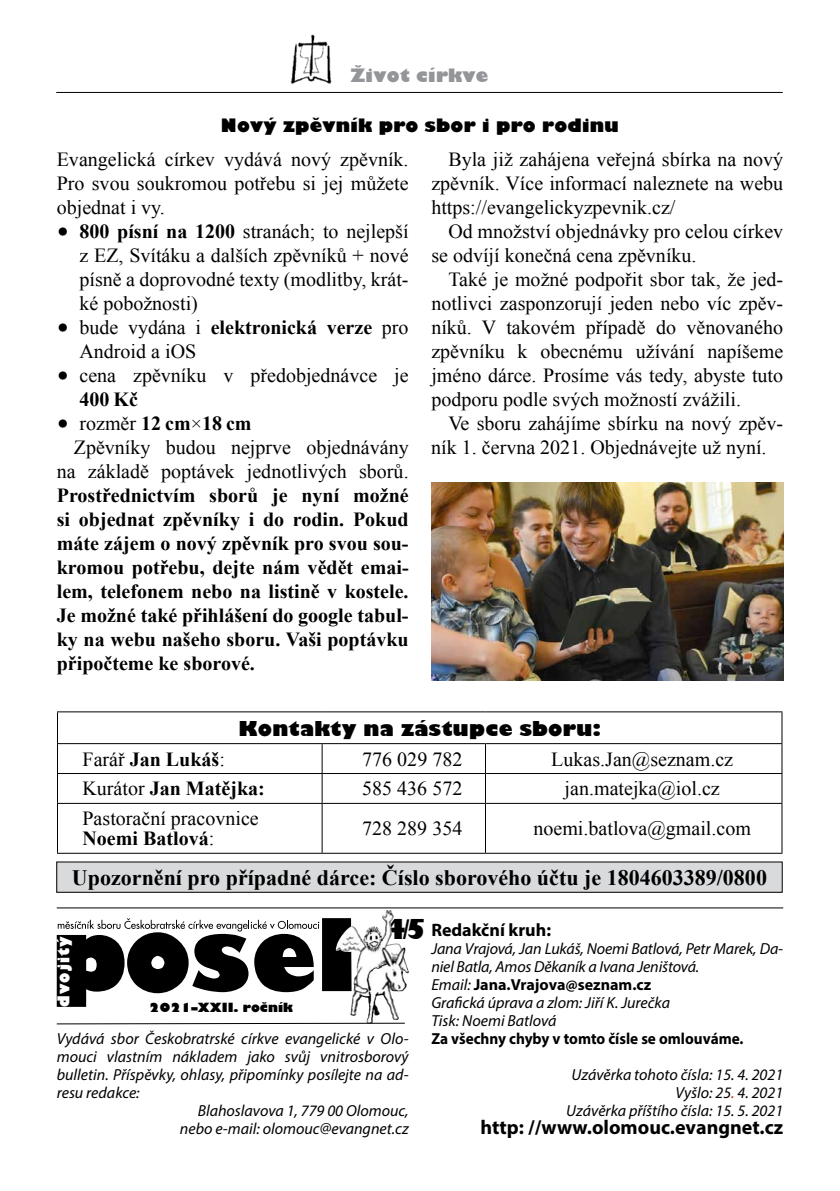
<style>
.page{position:relative;width:840px;height:1191px;background:#fff}
.page>*{position:absolute;margin:0;border:0;box-sizing:border-box;transform-origin:0 0}
.t1{font:800 26.8px "Gilbert";color:#000;scale:.84 1}
.t2{font:700 22px "Times New Roman";color:#000}
.t3{font:20px/24px "Times New Roman";color:#000}
.t4{font:700 20px/24px "Times New Roman";color:#000;text-align:justify}
.t5{font:700 20px "Myriad Pro";color:#000}
.t6{font:800 20px "Gilbert";letter-spacing:.01em;color:#000}
.t7{font:800 18px "Gilbert";letter-spacing:.01em;color:#000}
.t8{font:700 18px "Myriad Pro";color:#000}
.t9{font:800 18px "Gilbert";letter-spacing:.01em;color:#939598}
.t10{font:italic 16px/18px "Myriad Pro";color:#000}
.t11{font:700 16px "Myriad Pro";color:#000;scale:.95 1}
.t12{font:800 16px "Gilbert";letter-spacing:.07em;color:#fff;scale:.9 1}
.t13{font:800 12.4px "Gilbert";color:#000}
.s1{font-family:"Adelle";font-weight:700}
.s2{font-weight:700}
.s3{font-family:"Adelle"}
.s4{font-weight:400}
.s5{font-weight:700;font-style:normal}
.s6{color:#d2232a}
</style>
<div class="page">
<svg style="left:57px;top:918px;width:278px;height:88px"></svg>
<img style="left:335px;top:910px;width:74px;height:112px">
<hr style="left:57px;top:907px;width:725px;height:1px;background:#000">
<svg style="left:56px;top:1022px;width:349px;height:2px"></svg>
<div style="left:57px;top:862px;width:724px;height:30px;background:#d8dadb"></div>
<hr style="left:57px;top:711px;width:265px;height:1px;background:#000">
<hr style="left:57px;top:712px;width:1px;height:31px;background:#000">
<hr style="left:322px;top:711px;width:163px;height:1px;background:#000">
<hr style="left:485px;top:711px;width:297px;height:1px;background:#000">
<hr style="left:781px;top:712px;width:1px;height:31px;background:#000">
<hr style="left:57px;top:743px;width:265px;height:1px;background:#000">
<hr style="left:322px;top:743px;width:163px;height:1px;background:#000">
<hr style="left:485px;top:743px;width:297px;height:1px;background:#000">
<hr style="left:57px;top:773px;width:265px;height:1px;background:#000">
<svg style="left:57px;top:744px;width:1px;height:59px"></svg>
<hr style="left:322px;top:773px;width:163px;height:1px;background:#000">
<svg style="left:321px;top:744px;width:1px;height:59px"></svg>
<hr style="left:485px;top:773px;width:297px;height:1px;background:#000">
<svg style="left:781px;top:744px;width:1px;height:59px"></svg>
<hr style="left:57px;top:803px;width:265px;height:1px;background:#000">
<hr style="left:57px;top:804px;width:1px;height:48px;background:#000">
<hr style="left:322px;top:803px;width:163px;height:1px;background:#000">
<hr style="left:321px;top:804px;width:1px;height:48px;background:#000">
<hr style="left:485px;top:803px;width:297px;height:1px;background:#000">
<hr style="left:484px;top:804px;width:1px;height:48px;background:#000">
<hr style="left:781px;top:804px;width:1px;height:48px;background:#000">
<hr style="left:57px;top:852px;width:265px;height:1px;background:#000">
<hr style="left:322px;top:852px;width:163px;height:1px;background:#000">
<hr style="left:485px;top:852px;width:297px;height:1px;background:#000">
<img style="left:290px;top:34px;width:42px;height:50px">
<hr style="left:56px;top:92px;width:726px;height:1px;background:#000">
<img style="left:431px;top:482px;width:352px;height:198px">
<p class="t9" style="left:350px;top:65px;width:139px">Život církve</p>
<p class="t7" style="left:221px;top:114px;width:399px">Nový zpěvník pro sbor i pro rodinu</p>
<p class="t3" style="left:57px;top:147px;width:353px;text-align:justify">Evangelická církev vydává nový zpěvník.<br>Pro svou soukromou potřebu si jej můžete objednat i vy.</p>
<p class="t3" style="left:79px;top:219px;width:330px;text-align:justify;text-indent:-23px"><span class="s1">●</span> <span class="s2">800 písní na 1200</span> stranách; to nejlepší z EZ, Svítáku a dalších zpěvníků + nové písně a doprovodné texty (modlitby, krát&shy;ké pobožnosti)</p>
<p class="t3" style="left:79px;top:315px;width:330px;text-indent:-23px"><span class="s1">●</span> bude vydána i <span class="s2">elektronická verze</span> pro<br>Android a iOS</p>
<p class="t3" style="left:79px;top:363px;width:330px;text-indent:-23px"><span class="s1">●</span> cena zpěvníku v předobjednávce je<br><span class="s2">400 Kč</span></p>
<p class="t4" style="left:57px;top:411px;width:196px"><span class="s3">●</span> <span class="s4">rozměr</span> 12 cm<span class="s4">×</span>18 cm</p>
<p class="t3" style="left:74px;top:435px;width:336px">Zpěvníky budou nejprve objednávány</p>
<p class="t3" style="left:57px;top:459px;width:353px">na základě poptávek jednotlivých sborů.</p>
<p class="t4" style="left:57px;top:483px;width:353px">Prostřednictvím sborů je nyní možné si objednat zpěvníky i do rodin. Pokud máte zájem o nový zpěvník pro svou sou&shy;kromou potřebu, dejte nám vědět emai&shy;lem, telefonem nebo na listině v kostele.<br>Je možné také přihlášení do google tabul&shy;ky na webu našeho sboru. Vaši poptávku připočteme ke sborové.</p>
<p class="t3" style="left:431px;top:147px;width:353px;text-align:justify;text-indent:17px">Byla již zahájena veřejná sbírka na nový zpěvník. Více informací naleznete na webu https://evangelickyzpevnik.cz/</p>
<p class="t3" style="left:431px;top:219px;width:353px;text-indent:17px">Od množství objednávky pro celou církev se odvíjí konečná cena zpěvníku.</p>
<p class="t3" style="left:431px;top:267px;width:353px;text-align:justify;text-indent:17px">Také je možné podpořit sbor tak, že jed&shy;notlivci zasponzorují jeden nebo víc zpěv&shy;níků. V takovém případě do věnovaného zpěvníku k obecnému užívání napíšeme jméno dárce. Prosíme vás tedy, abyste tuto podporu podle svých možností zvážili.</p>
<p class="t3" style="left:431px;top:411px;width:353px;text-indent:17px">Ve sboru zahájíme sbírku na nový zpěv&shy;ník 1. června 2021. Objednávejte už nyní.</p>
<p class="t6" style="left:238px;top:716px;width:363px">Kontakty na zástupce sboru:</p>
<p class="t4" style="left:82px;top:746px;width:144px"><span class="s4">Farář</span> Jan Lukáš<span class="s4">:</span></p>
<p class="t3" style="left:362px;top:746px;width:102px">776 029 782</p>
<p class="t3" style="left:551px;top:746px;width:183px">Lukas.Jan@seznam.cz</p>
<p class="t4" style="left:82px;top:776px;width:184px"><span class="s4">Kurátor</span> Jan Matějka:</p>
<p class="t3" style="left:362px;top:776px;width:101px">585 436 572</p>
<p class="t3" style="left:564px;top:776px;width:157px">jan.matejka@iol.cz</p>
<p class="t3" style="left:82px;top:808px;width:178px;line-height:20px">Pastorační pracovnice<br><span class="s2">Noemi Batlová</span>:</p>
<p class="t3" style="left:362px;top:816px;width:101px">728 289 354</p>
<p class="t3" style="left:533px;top:816px;width:219px">noemi.batlova@gmail.com</p>
<p class="t2" style="left:72px;top:862px;width:696px">Upozornění pro případné dárce: Číslo sborového účtu je 1804603389/0800</p>
<h1 class="t1" style="left:386px;top:913px;width:48px">4/5</h1>
<p class="t8" style="left:431px;top:918px;width:121px">Redakční kruh:</p>
<p class="t10" style="left:431px;top:939px;width:353px">Jana Vrajová, Jan Lukáš, Noemi Batlová, Petr Marek, Da&shy;niel Batla, Amos Děkaník a Ivana Jeništová.<br>Email: <span class="s5">Jana.Vrajova@seznam.cz<br></span>Grafická úprava a zlom: Jiří K. Jurečka<br>Tisk: Noemi Batlová</p>
<p class="t11" style="left:431px;top:1028px;width:330px">Za všechny chyby v tomto čísle se omlouváme.</p>
<p class="t10" style="left:566px;top:1065px;width:218px;text-align:right">Uzávěrka tohoto čísla: 15. 4. 2021<br>Vyšlo: 25<span class="s6">.</span> 4. 2021<br>Uzávěrka příštího čísla: 15. 5. 2021</p>
<p class="t5" style="left:480px;top:1114px;width:304px">http: //www.olomouc.evangnet.cz</p>
<p class="t12" style="left:54px;top:1006px;width:80px;rotate:-90deg">dvojitý</p>
<p class="t13" style="left:149px;top:999px;width:145px">2021–XXII. ročník</p>
<p class="t10" style="left:57px;top:1029px;width:353px">Vydává sbor Českobratrské církve evangelické v Olo-</p>
<p class="t10" style="left:57px;top:1047px;width:353px">mouci vlastním nákladem jako svůj vnitrosborový</p>
<p class="t10" style="left:57px;top:1065px;width:353px">bulletin. Příspěvky, ohlasy, připomínky posílejte na ad-</p>
<p class="t10" style="left:57px;top:1083px;width:84px">resu redakce:</p>
<p class="t10" style="left:197px;top:1101px;width:212px">Blahoslavova 1, 779 00 Olomouc,</p>
<p class="t10" style="left:180px;top:1119px;width:230px">nebo e-mail: olomouc@evangnet.cz</p>
</div>
